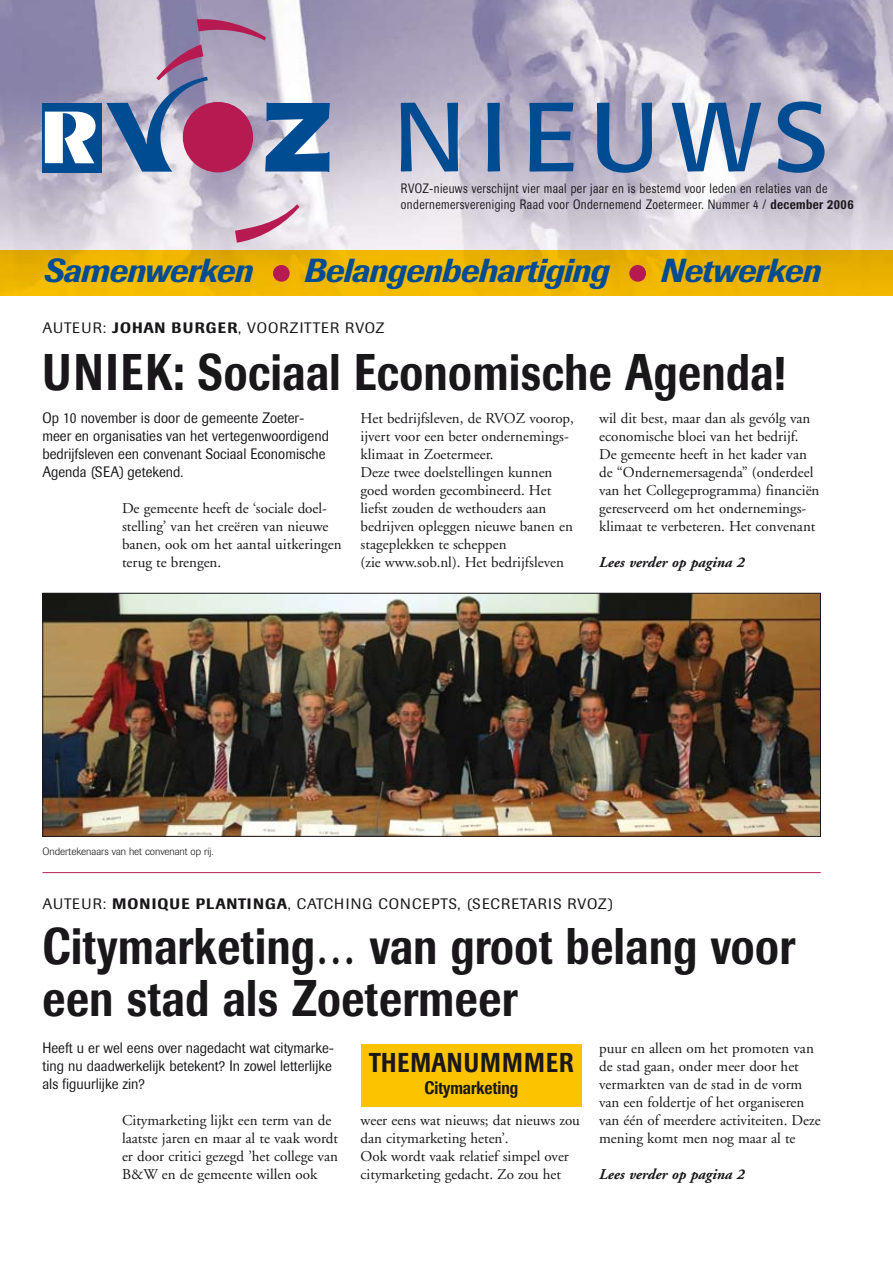
<style>
.page{position:relative;width:893px;height:1263px;background:#fff}
.page>*{position:absolute;margin:0;border:0;box-sizing:border-box;transform-origin:0 0}
.t1{font:96.9px "Formata";letter-spacing:.12em;color:#004c93;scale:1.05 1}
.t2{font:500 51px/52.5px "Imago";letter-spacing:.015em;color:#1a171b;scale:.8 1}
.t3{font:italic 500 33px "Imago";letter-spacing:-.015em;color:#004c93}
.t4{font:500 27px "Imago";letter-spacing:.055em;color:#1a171b;scale:.8 1}
.t5{font:500 18px "Imago";color:#1a171b;scale:.8 1}
.t6{font:15px/18px "Adobe Garamond";color:#1a171b}
.t7{font:15px/18px "Imago";color:#1a171b;scale:.9 1}
.t8{font:italic 700 15px "Adobe Garamond";color:#1a171b}
.t9{font:500 15px "Imago";letter-spacing:.07em;color:#1a171b}
.t10{font:15px "Imago";letter-spacing:.05em;color:#1a171b}
.t11{font:15px "Imago";color:#1a171b}
.t12{font:13.5px/16.2px "Imago";letter-spacing:.035em;color:#1a171b;scale:.8 1}
.t13{font:300 10.5px "Imago";color:#1a171b}
.s1{font-weight:500}
.s2{font-size:58.5px;color:#b61a50}
.s3{font-weight:400}
</style>
<div class="page">
<img style="left:0;top:0;width:893px;height:250px">
<div style="left:0;top:250px;width:893px;height:46px;background:linear-gradient(to bottom,#e6ad00,#f4bb00)"></div>
<div style="left:361px;top:1044px;width:221px;height:63px;background:#fcc300"></div>
<img style="left:45px;top:595px;width:774px;height:240px">
<div style="left:43px;top:593px;width:778px;height:244px;border:1px solid #1a171b"></div>
<hr style="left:43px;top:872px;width:778px;height:1px;background:#b61a50">
<div style="left:43px;top:103px;width:59px;height:69px;background:#004c93"></div>
<svg style="left:45px;top:112px;width:51px;height:51px"></svg>
<svg style="left:235px;top:204px;width:64px;height:39px;background:#d8afc2"></svg>
<svg style="left:106px;top:17px;width:224px;height:155px;background:#a192b2"></svg>
<h1 class="t1" style="left:393px;top:78px;width:416px">NIEUWS</h1>
<p class="t12" style="left:401px;top:180px;width:568px">RVOZ-nieuws verschijnt vier maal per jaar en is bestemd voor leden en relaties van de ondernemersvereniging Raad voor Ondernemend Zoetermeer. Nummer 4 / <span class="s1">december 2006</span></p>
<h3 class="t3" style="left:44px;top:251px;width:778px">Samenwerken <span class="s2">•</span> Belangenbehartiging <span class="s2">•</span> Netwerken</h3>
<p class="t11" style="left:43px;top:319px;width:216px">Auteur: <span class="s1">Johan Burger</span>, voorz</p>
<p class="t10" style="left:300px;top:319px;width:86px">itter RVOZ</p>
<h2 class="t2" style="left:43px;top:346px;width:930px">UN IEK: Sociaal Economische Agenda!</h2>
<p class="t7" style="left:43px;top:408px;width:320px">Op 10 november is door de gemeente Zoeter&shy;meer en organisaties van het vertegenwoordigend bedrijfsleven een convenant Sociaal Economische Agenda (SEA) getekend.</p>
<p class="t6" style="left:361px;top:409px;width:215px">Het bedrijfsleven, de RVOZ voorop, ijvert voor een beter ondernemings&shy;klimaat in Zoetermeer.<br>Deze twee doelstellingen kunnen goed worden gecombineerd. Het liefst zouden de wethouders aan bedrijven opleggen nieuwe banen en stageplekken te scheppen<br>(zie www.sob.nl). Het bedrijfsleven</p>
<p class="t6" style="left:599px;top:409px;width:222px">wil dit best, maar dan als gevólg van economische bloei van het bedrijf.<br>De gemeente heeft in het kader van de “Ondernemersagenda” (onderdeel van het Collegeprogramma) financiën gereserveerd om het ondernemings&shy;klimaat te verbeteren. Het convenant</p>
<p class="t6" style="left:122px;top:499px;width:221px">De gemeente heeft de ‘sociale doel&shy;stelling’ van het creëren van nieuwe banen, ook om het aantal uitkeringen terug te brengen.</p>
<p class="t8" style="left:599px;top:554px;width:147px">Lees verder op pagina 2</p>
<p class="t13" style="left:43px;top:845px;width:173px">Ondertekenaars van het convenant op rij.</p>
<p class="t11" style="left:43px;top:895px;width:21px">AUTEU</p>
<p class="t9" style="left:93px;top:894px;width:308px"><span class="s3">R:</span> Monique Plantinga<span class="s3">, Catchin g Conc</span></p>
<p class="t10" style="left:422px;top:895px;width:192px">epts, (secr etar is RVOZ)</p>
<h2 class="t2" style="left:43px;top:919px;width:942px">Citymarketing… van groot belang voor een stad als Zoetermeer</h2>
<p class="t7" style="left:43px;top:1038px;width:326px">Heeft u er wel eens over nagedacht wat citymarke&shy;ting nu daadwerkelijk betekent? In zowel letterlijke als figuurlijke zin?</p>
<p class="t6" style="left:122px;top:1111px;width:218px">Citymarketing lijkt een term van de laatste jaren en maar al te vaak wordt er door critici gezegd ’het college van B&amp;W en de gemeente willen ook</p>
<p class="t6" style="left:361px;top:1111px;width:221px">weer eens wat nieuws; dat nieuws zou dan citymarketing heten’.<br>Ook wordt vaak relatief simpel over citymarketing gedacht. Zo zou het</p>
<h3 class="t4" style="left:369px;top:1046px;width:166px">Themanummm</h3>
<h3 class="t4" style="left:546px;top:1046px;width:36px">er</h3>
<p class="t5" style="left:425px;top:1077px;width:118px">Citymarketing</p>
<p class="t6" style="left:599px;top:1039px;width:223px">puur en alleen om het promoten van de stad gaan, onder meer door het vermarkten van de stad in de vorm van een foldertje of het organiseren van één of meerdere activiteiten. Deze mening komt men nog maar al te</p>
<p class="t8" style="left:599px;top:1166px;width:147px">Lees verder op pagina 2</p>
</div>
